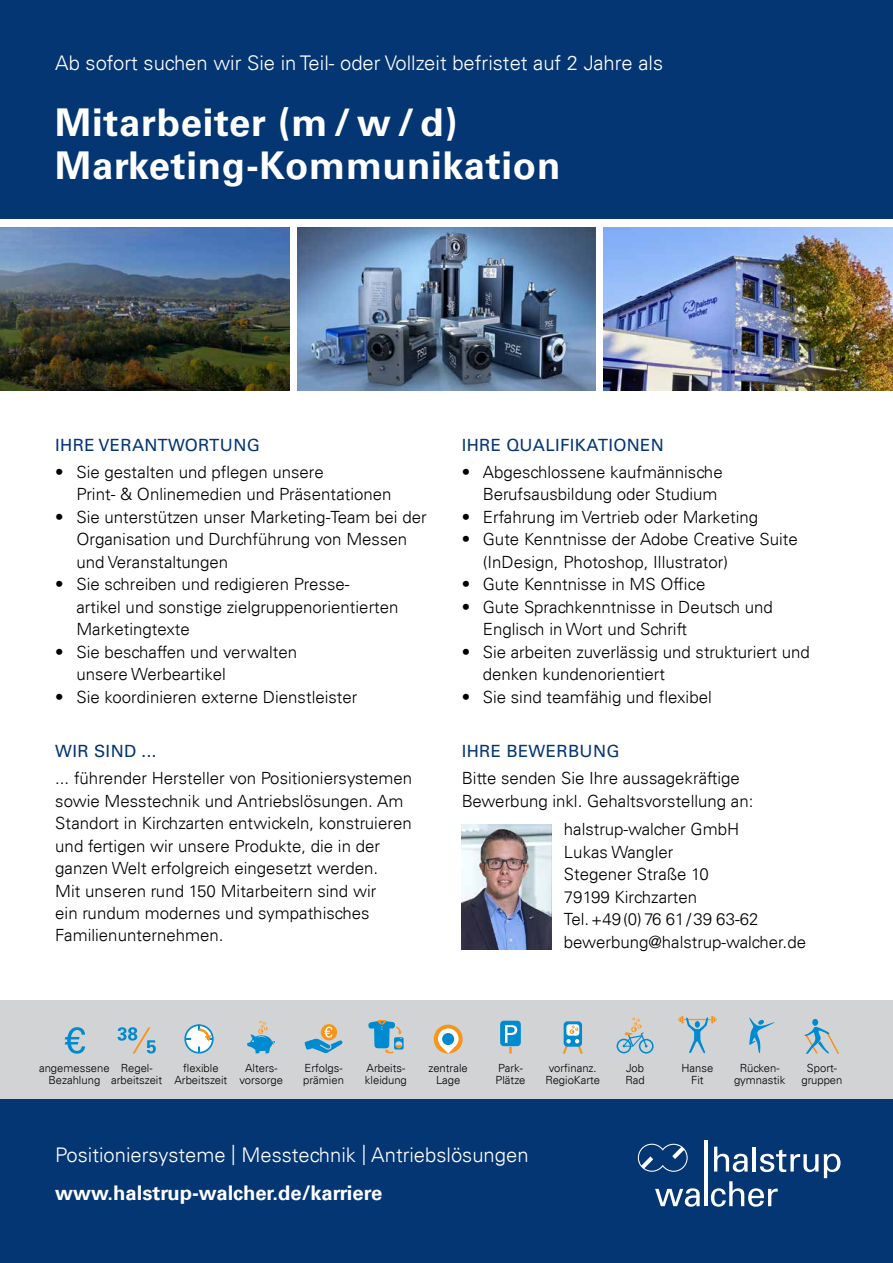
<style>
.page{position:relative;width:893px;height:1263px;background:#fff}
.page>*{position:absolute;margin:0;border:0;box-sizing:border-box;transform-origin:0 0}
.t1{font:700 38.25px/43.5px "Univers LT Std";letter-spacing:.02em;color:#fff}
.t2{font:300 20.25px "Univers LT";color:#fff}
.t3{font:700 20.25px "Univers LT";color:#fff}
.t4{font:300 16.8px/22.5px "Univers LT";color:#000}
.t5{font:16.8px "Univers LT Std";letter-spacing:.02em;color:#043673}
.t6{font:300 11.25px/12px "Univers LT";color:#000;text-align:center}
</style>
<div class="page">
<div style="left:0;top:1000px;width:893px;height:107px;background:#d1d3d4"></div>
<div style="left:0;top:0;width:893px;height:219px;background:#043673"></div>
<img style="left:462px;top:824px;width:89px;height:125px">
<div style="left:0;top:1099px;width:893px;height:164px;background:#043673"></div>
<svg style="left:638px;top:1144px;width:50px;height:28px"></svg>
<svg style="left:714px;top:1147px;width:34px;height:25px"></svg>
<hr style="left:752px;top:1147px;width:4px;height:24px;background:#fff">
<svg style="left:760px;top:1149px;width:58px;height:23px"></svg>
<svg style="left:824px;top:1154px;width:16px;height:24px"></svg>
<svg style="left:655px;top:1188px;width:45px;height:19px"></svg>
<svg style="left:711px;top:1181px;width:67px;height:26px"></svg>
<hr style="left:704px;top:1141px;width:3px;height:65px;background:#fff">
<img style="left:604px;top:228px;width:289px;height:162px">
<img style="left:0;top:228px;width:289px;height:162px">
<img style="left:298px;top:228px;width:297px;height:162px">
<svg style="left:184px;top:1024px;width:30px;height:29px"></svg>
<div style="left:434px;top:1025px;width:29px;height:28px;background:#f7941e;border-radius:50%"></div>
<svg style="left:438px;top:1028px;width:21px;height:25px"></svg>
<div style="left:442px;top:1033px;width:12px;height:12px;background:#008bd0;border-radius:50%"></div>
<svg style="left:749px;top:1017px;width:26px;height:36px"></svg>
<svg style="left:247px;top:1021px;width:28px;height:32px"></svg>
<svg style="left:368px;top:1020px;width:36px;height:34px"></svg>
<div style="left:827px;top:1033px;width:12px;height:21px;border:1px solid #f7941e"></div>
<div style="left:812px;top:1019px;width:6px;height:7px;background:#008bd0;border-radius:50%"></div>
<svg style="left:805px;top:1026px;width:25px;height:28px"></svg>
<div style="left:617px;top:1039px;width:14px;height:14px;border:2px solid #008bd0;border-radius:50%"></div>
<div style="left:639px;top:1039px;width:15px;height:14px;border:2px solid #008bd0;border-radius:50%"></div>
<svg style="left:622px;top:1017px;width:26px;height:31px"></svg>
<svg style="left:678px;top:1016px;width:39px;height:37px"></svg>
<svg style="left:565px;top:1022px;width:16px;height:24px"></svg>
<div style="left:564px;top:1021px;width:18px;height:26px;border:2px solid #008bd0;border-radius:3px"></div>
<svg style="left:563px;top:1025px;width:20px;height:28px"></svg>
<div style="left:501px;top:1021px;width:19px;height:24px;background:#008bd0;border-radius:3px"></div>
<div style="left:500px;top:1021px;width:21px;height:25px;border:1px solid #008bd0;border-radius:3px"></div>
<svg style="left:505px;top:1025px;width:12px;height:28px"></svg>
<svg style="left:65px;top:1027px;width:20px;height:27px"></svg>
<svg style="left:321px;top:1024px;width:16px;height:16px"></svg>
<svg style="left:304px;top:1027px;width:39px;height:26px"></svg>
<svg style="left:118px;top:1027px;width:38px;height:26px"></svg>
<p class="t2" style="left:55px;top:50px;width:609px">Ab sofort suchen wir Sie in Teil- oder Vollzeit befristet auf 2 Jahre als</p>
<h1 class="t1" style="left:55px;top:101px;width:507px">Mitarbeiter (m / w / d)<br>Marketing-Kommunikation</h1>
<p class="t5" style="left:55px;top:435px;width:206px">IHRE VERANTWORTUNG</p>
<p class="t4" style="left:76px;top:461px;width:317px;text-indent:-21px">• Sie gestalten und pflegen unsere<br>Print- &amp; Onlinemedien und Präsentationen</p>
<p class="t4" style="left:76px;top:506px;width:352px;text-indent:-21px">• Sie unterstützen unser Marketing-Team bei der<br>Organisation und Durchführung von Messen und Veranstaltungen</p>
<p class="t4" style="left:76px;top:573px;width:324px;text-indent:-21px">• Sie schreiben und redigieren Presse-<br>artikel und sonstige zielgruppenorientierten<br>Marketingtexte</p>
<p class="t4" style="left:76px;top:640px;width:222px;text-indent:-21px">• Sie beschaffen und verwalten unsere Werbeartikel</p>
<p class="t4" style="left:55px;top:685px;width:304px">• Sie koordinieren externe Dienstleister</p>
<p class="t5" style="left:55px;top:741px;width:103px">WIR SIND ...</p>
<p class="t4" style="left:55px;top:767px;width:358px">... führender Hersteller von Positioniersystemen sowie Messtechnik und Antriebslösungen. Am Standort in Kirchzarten entwickeln, konstruieren und fertigen wir unsere Produkte, die in der ganzen Welt erfolgreich eingesetzt werden.<br>Mit unseren rund 150 Mitarbeitern sind wir<br>ein rundum modernes und sympathisches Familienunternehmen.</p>
<p class="t5" style="left:462px;top:435px;width:204px">IHRE QUALI FI KATIONEN</p>
<p class="t4" style="left:483px;top:461px;width:241px;text-indent:-21px">• Abgeschlossene kaufmännische<br>Berufsausbildung oder Studium</p>
<p class="t4" style="left:462px;top:506px;width:298px">• Erfahrung im Vertrieb oder Marketing</p>
<p class="t4" style="left:483px;top:528px;width:317px;text-indent:-21px">• Gute Kenntnisse der Adobe Creative Suite (InDesign, Photoshop, Illustrator)</p>
<p class="t4" style="left:462px;top:573px;width:245px">• Gute Kenntnisse in MS Office</p>
<p class="t4" style="left:483px;top:595px;width:292px;text-indent:-21px">• Gute Sprachkenntnisse in Deutsch und<br>Englisch in Wort und Schrift</p>
<p class="t4" style="left:483px;top:640px;width:329px;text-indent:-21px">• Sie arbeiten zuverlässig und strukturiert und denken kundenorientiert</p>
<p class="t4" style="left:462px;top:685px;width:252px">• Sie sind teamfähig und flexibel</p>
<p class="t5" style="left:462px;top:741px;width:159px">IHRE BEWERBUNG</p>
<p class="t4" style="left:462px;top:767px;width:293px">Bitte senden Sie Ihre aussagekräftige<br>Bewerbung inkl. Gehaltsvorstellung an:</p>
<p class="t4" style="left:564px;top:818px;width:244px">halstrup-walcher GmbH<br>Lukas Wangler<br>Stegener Straße 10<br>79199 Kirchzarten<br>Tel.+49(0)76 61/39 63-62 bewerbung@halstrup-walcher.de</p>
<p class="t6" style="left:240px;top:1062px;width:45px">Alters&shy;vorsorge</p>
<p class="t6" style="left:365px;top:1062px;width:43px;text-align:left">Arbeits&shy;kleidung</p>
<p class="t6" style="left:801px;top:1062px;width:42px">Sport&shy;gruppen</p>
<p class="t6" style="left:39px;top:1062px;width:72px">angemessene<br>Bezahlung</p>
<p class="t6" style="left:303px;top:1062px;width:42px;text-align:left">Erfolgs&shy;prämien</p>
<p class="t6" style="left:429px;top:1062px;width:41px">zentrale<br>Lage</p>
<p class="t6" style="left:734px;top:1062px;width:53px">Rücken&shy;gymnastik</p>
<p class="t6" style="left:174px;top:1062px;width:54px">flexible<br>Arbeitszeit</p>
<p class="t6" style="left:545px;top:1062px;width:56px">vorfinanz.<br>RegioKarte</p>
<p class="t6" style="left:496px;top:1062px;width:31px;text-align:left">Park-<br>Plätze</p>
<p class="t6" style="left:111px;top:1062px;width:53px">Regel&shy;arbeitszeit</p>
<p class="t6" style="left:625px;top:1062px;width:21px;text-align:left">Job<br>Rad</p>
<p class="t6" style="left:681px;top:1062px;width:33px">Hanse<br>Fit</p>
<p class="t2" style="left:55px;top:1142px;width:475px">Positioniersysteme | Messtechnik | Antriebslösungen</p>
<p class="t3" style="left:55px;top:1181px;width:329px">www.halstrup-walcher.de/karriere</p>
</div>
